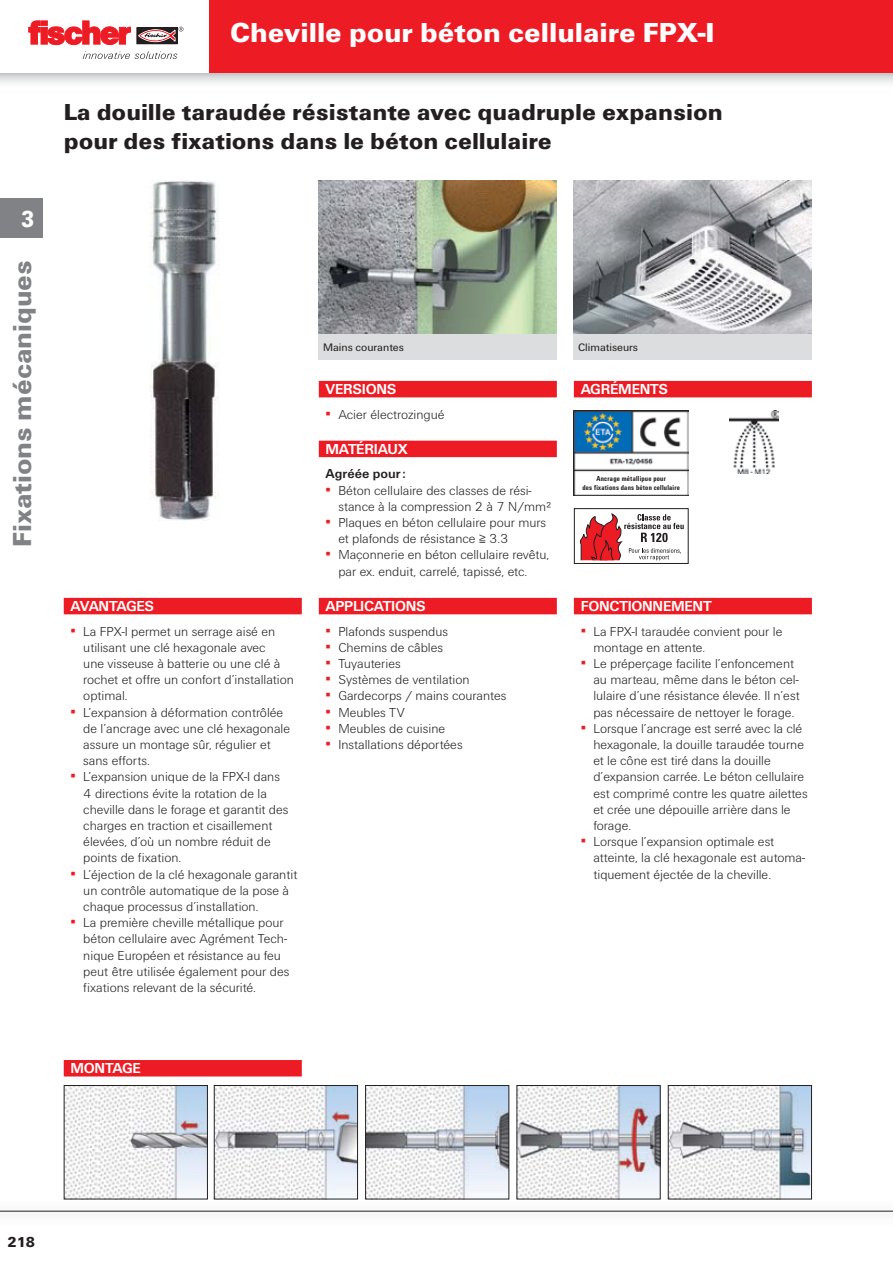
<style>
.page{position:relative;width:893px;height:1263px;background:#fff}
.page>*{position:absolute;margin:0;border:0;box-sizing:border-box;transform-origin:0 0}
.t1{font:900 28.5px "Fi We";color:#fff}
.t2{font:900 27px "Fi We";color:#808285}
.t3{font:900 24px/28.8px "Fi We";color:#231f20}
.t4{font:900 24px "Fi We";color:#fff;scale:.88 1}
.t5{font:700 15px "Fi We";letter-spacing:-.02em;color:#fff}
.t6{font:900 15px "Fi We";color:#231f20}
.t7{font:300 13.5px/16.2px "Fi We";color:#231f20}
.t8{font:700 13.5px "Fi We";color:#231f20}
.t9{font:11.25px "Fi We";color:#231f20}
.t10{font:700 condensed 7.5px/9px "Fi We";letter-spacing:.03em;color:#231f20;text-align:center}
.s1{font-weight:400;color:#ed1c24}
</style>
<div class="page">
<div style="left:0;top:0;width:893px;height:73px;background:#ed1c24"></div>
<hr style="left:0;top:1211px;width:893px;height:1px;background:#231f20">
<div style="left:0;top:199px;width:43px;height:39px;background:#808285"></div>
<div style="left:0;top:0;width:208px;height:73px;background:#fff"></div>
<svg style="left:138px;top:29px;width:1px;height:13px"></svg>
<div style="left:136px;top:27px;width:41px;height:17px;border:1px solid #231f20"></div>
<svg style="left:29px;top:21px;width:102px;height:24px"></svg>
<svg style="left:139px;top:27px;width:44px;height:15px"></svg>
<svg style="left:83px;top:51px;width:94px;height:8px"></svg>
<div style="left:319px;top:333px;width:238px;height:27px;background:#dcddde"></div>
<div style="left:574px;top:333px;width:238px;height:27px;background:#dcddde"></div>
<div style="left:319px;top:381px;width:238px;height:16px;background:#ed1c24"></div>
<div style="left:64px;top:598px;width:238px;height:16px;background:#ed1c24"></div>
<div style="left:319px;top:598px;width:238px;height:16px;background:#ed1c24"></div>
<div style="left:574px;top:598px;width:238px;height:16px;background:#ed1c24"></div>
<div style="left:319px;top:441px;width:238px;height:16px;background:#ed1c24"></div>
<div style="left:574px;top:381px;width:238px;height:16px;background:#ed1c24"></div>
<div style="left:64px;top:1060px;width:238px;height:17px;background:#ed1c24"></div>
<img style="left:319px;top:180px;width:238px;height:153px">
<img style="left:574px;top:180px;width:238px;height:153px">
<img style="left:216px;top:1087px;width:140px;height:110px">
<div style="left:214px;top:1085px;width:144px;height:114px;border:1px solid #231f20"></div>
<img style="left:367px;top:1087px;width:140px;height:110px">
<div style="left:365px;top:1085px;width:144px;height:114px;border:1px solid #231f20"></div>
<img style="left:518px;top:1087px;width:140px;height:110px">
<div style="left:516px;top:1085px;width:144px;height:114px;border:1px solid #231f20"></div>
<img style="left:670px;top:1087px;width:140px;height:110px">
<div style="left:668px;top:1085px;width:144px;height:114px;border:1px solid #231f20"></div>
<img style="left:150px;top:180px;width:69px;height:340px">
<img style="left:66px;top:1087px;width:140px;height:110px">
<div style="left:64px;top:1085px;width:144px;height:114px;border:1px solid #231f20"></div>
<img style="left:729px;top:410px;width:49px;height:63px">
<div style="left:574px;top:508px;width:115px;height:56px;border:1px solid #231f20"></div>
<svg style="left:579px;top:513px;width:105px;height:51px"></svg>
<img style="left:574px;top:410px;width:115px;height:85px">
<div style="left:576px;top:475px;width:110px;height:18px;background:#fff"></div>
<h3 class="t4" style="left:21px;top:205px;width:16px">3</h3>
<h2 class="t2" style="left:6px;top:547px;width:288px;rotate:-90deg">Fixations mécaniques</h2>
<h1 class="t1" style="left:230px;top:15px;width:486px">Cheville pour béton cellulaire FPX-I</h1>
<h3 class="t3" style="left:64px;top:98px;width:660px">La douille taraudée résistante avec quadruple expansion pour des fixations dans le béton cellulaire</h3>
<p class="t9" style="left:323px;top:341px;width:82px">Mains courantes</p>
<p class="t9" style="left:578px;top:341px;width:61px">Climatiseurs</p>
<p class="t5" style="left:71px;top:597px;width:85px">AVANTAGES</p>
<p class="t7" style="left:83px;top:624px;width:212px;text-indent:-13px"><span class="s1">▪</span> La FPX-I permet un serrage aisé en utilisant une clé hexagonale avec<br>une visseuse à batterie ou une clé à rochet et offre un confort d’installation optimal.</p>
<p class="t7" style="left:83px;top:705px;width:208px;text-indent:-13px"><span class="s1">▪</span> L’expansion à déformation contrôlée de l’ancrage avec une clé hexagonale assure un montage sûr, régulier et sans efforts.</p>
<p class="t7" style="left:83px;top:770px;width:207px;text-indent:-13px"><span class="s1">▪</span> L’expansion unique de la FPX-I dans 4 directions évite la rotation de la cheville dans le forage et garantit des charges en traction et cisaillement élevées, d’où un nombre réduit de points de fixation.</p>
<p class="t7" style="left:83px;top:867px;width:216px;text-indent:-13px"><span class="s1">▪</span> L’éjection de la clé hexagonale garantit un contrôle automatique de la pose à chaque processus d’installation.</p>
<p class="t7" style="left:83px;top:916px;width:208px;text-indent:-13px"><span class="s1">▪</span> La première cheville métallique pour béton cellulaire avec Agrément Tech&shy;nique Européen et résistance au feu peut être utilisée également pour des fixations relevant de la sécurité.</p>
<p class="t5" style="left:71px;top:1059px;width:72px">MONTAGE</p>
<p class="t5" style="left:326px;top:380px;width:72px">VERSIONS</p>
<p class="t7" style="left:326px;top:407px;width:121px"><span class="s1">▪</span> Acier électrozingué</p>
<p class="t5" style="left:326px;top:440px;width:84px">MATÉRIAUX</p>
<p class="t8" style="left:326px;top:466px;width:82px">Agréée pour :</p>
<p class="t7" style="left:338px;top:483px;width:215px;text-indent:-13px"><span class="s1">▪</span> Béton cellulaire des classes de rési&shy;stance à la compression 2 à 7 N/mm²</p>
<p class="t7" style="left:338px;top:516px;width:209px;text-indent:-13px"><span class="s1">▪</span> Plaques en béton cellulaire pour murs et plafonds de résistance ≧ 3.3</p>
<p class="t7" style="left:338px;top:548px;width:212px;text-indent:-13px"><span class="s1">▪</span> Maçonnerie en béton cellulaire revêtu, par ex. enduit, carrelé, tapissé, etc.</p>
<p class="t5" style="left:326px;top:597px;width:102px">APPLICATIONS</p>
<p class="t7" style="left:326px;top:624px;width:124px"><span class="s1">▪</span> Plafonds suspendus</p>
<p class="t7" style="left:326px;top:640px;width:119px"><span class="s1">▪</span> Chemins de câbles</p>
<p class="t7" style="left:326px;top:657px;width:77px"><span class="s1">▪</span> Tuyauteries</p>
<p class="t7" style="left:326px;top:673px;width:146px"><span class="s1">▪</span> Systèmes de ventilation</p>
<p class="t7" style="left:326px;top:689px;width:182px"><span class="s1">▪</span> Gardecorps / mains courantes</p>
<p class="t7" style="left:326px;top:705px;width:81px"><span class="s1">▪</span> Meubles TV</p>
<p class="t7" style="left:326px;top:721px;width:121px"><span class="s1">▪</span> Meubles de cuisine</p>
<p class="t7" style="left:326px;top:738px;width:139px"><span class="s1">▪</span> Installations déportées</p>
<p class="t5" style="left:581px;top:380px;width:89px">AGRÉMENTS</p>
<p class="t10" style="left:582px;top:474px;width:99px">Ancrage métallipue pour<br>des fixations dans béton cellulaire</p>
<p class="t5" style="left:581px;top:597px;width:132px">FONCTIONNEMENT</p>
<p class="t7" style="left:593px;top:624px;width:190px;text-indent:-13px"><span class="s1">▪</span> La FPX-I taraudée convient pour le montage en attente.</p>
<p class="t7" style="left:593px;top:657px;width:208px;text-indent:-13px"><span class="s1">▪</span> Le préperçage facilite l’enfoncement au marteau, même dans le béton cel&shy;lulaire d’une résistance élevée. Il n’est pas nécessaire de nettoyer le forage.</p>
<p class="t7" style="left:593px;top:721px;width:216px;text-indent:-13px"><span class="s1">▪</span> Lorsque l’ancrage est serré avec la clé hexagonale, la douille taraudée tourne et le cône est tiré dans la douille d’expansion carrée. Le béton cellulaire est comprimé contre les quatre ailettes et crée une dépouille arrière dans le forage.</p>
<p class="t7" style="left:593px;top:835px;width:213px;text-indent:-13px"><span class="s1">▪</span> Lorsque l’expansion optimale est atteinte, la clé hexagonale est automa&shy;tiquement éjectée de la cheville.</p>
<p class="t6" style="left:7px;top:1233px;width:29px">218</p>
</div>
